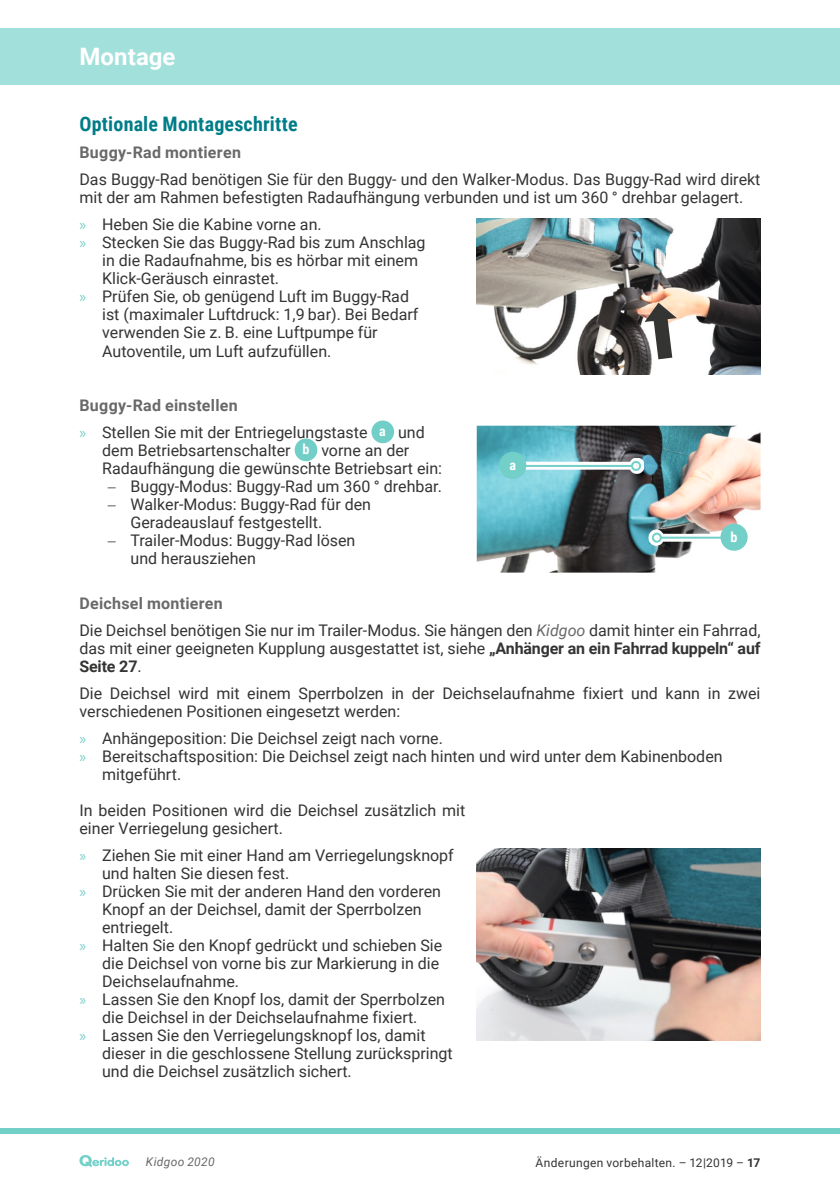
<style>
.page{position:relative;width:840px;height:1191px;background:#fff}
.page>*{position:absolute;margin:0;border:0;box-sizing:border-box;transform-origin:0 0}
.t1{font:700 24px "Roboto";color:#fff}
.t2{font:700 20px "Roboto Condensed";letter-spacing:.01em;color:#007d88}
.t3{font:16px/18px "Roboto";color:#343433}
.t4{font:700 16px "Roboto";letter-spacing:.015em;color:#696969}
.t5{font:700 14px "Roboto Condensed";color:#fff}
.t6{font:12px "Roboto";letter-spacing:.025em;color:#343433}
.t7{font:italic 12px "Roboto";letter-spacing:.025em;color:#696969}
.s1{font-family:"Myriad Pro";color:#73d0c9}
.s2{font-weight:700;color:#696969}
.s3{font-family:"Roboto Condensed";font-weight:700;font-size:14px;color:#fff}
.s4{font-family:"Swiss 721 BT"}
.s5{font-style:italic;color:#696969}
.s6{font-weight:700}
</style>
<div class="page">
<div style="left:0;top:28px;width:839px;height:57px;background:#a2e0db"></div>
<div style="left:0;top:1128px;width:839px;height:6px;background:#73d0c9"></div>
<svg style="left:79px;top:1155px;width:50px;height:11px"></svg>
<img style="left:476px;top:219px;width:284px;height:155px">
<svg style="left:644px;top:298px;width:36px;height:76px"></svg>
<img style="left:476px;top:426px;width:284px;height:146px">
<img style="left:523px;top:458px;width:120px;height:16px">
<hr style="left:512px;top:465px;width:119px;height:2px;background:#73d0c9">
<div style="left:630px;top:461px;width:10px;height:10px;border:2px solid #73d0c9;border-radius:50%"></div>
<div style="left:499px;top:452px;width:27px;height:27px;background:#73d0c9;border-radius:50%"></div>
<img style="left:648px;top:530px;width:74px;height:15px">
<hr style="left:660px;top:536px;width:72px;height:2px;background:#73d0c9">
<div style="left:651px;top:532px;width:10px;height:10px;border:2px solid #73d0c9;border-radius:50%"></div>
<div style="left:720px;top:523px;width:27px;height:28px;background:#73d0c9;border-radius:50%"></div>
<img style="left:476px;top:849px;width:284px;height:191px">
<div style="left:371px;top:420px;width:23px;height:23px;background:#71cfc8;border-radius:50%"></div>
<div style="left:294px;top:438px;width:23px;height:23px;background:#71cfc8;border-radius:50%"></div>
<h1 class="t1" style="left:79px;top:40px;width:97px">Montage</h1>
<p class="t2" style="left:79px;top:110px;width:219px">Optionale Montageschritte</p>
<p class="t4" style="left:79px;top:141px;width:163px">Buggy-Rad montieren</p>
<p class="t3" style="left:79px;top:170px;width:682px">Das Buggy-Rad benötigen Sie für den Buggy- und den Walker-Modus. Das Buggy-Rad wird direkt mit der am Rahmen befestigten Radaufhängung verbunden und ist um 360 ° drehbar gelagert.</p>
<p class="t3" style="left:79px;top:215px;width:243px"><span class="s1">»</span> Heben Sie die Kabine vorne an.</p>
<p class="t3" style="left:79px;top:233px;width:347px"><span class="s1">»</span> Stecken Sie das Buggy-Rad bis zum Anschlag</p>
<p class="t3" style="left:102px;top:251px;width:317px">in die Radaufnahme, bis es hörbar mit einem</p>
<p class="t3" style="left:102px;top:269px;width:178px">Klick-Geräusch einrastet.</p>
<p class="t3" style="left:79px;top:287px;width:331px"><span class="s1">»</span> Prüfen Sie, ob genügend Luft im Buggy-Rad</p>
<p class="t3" style="left:102px;top:305px;width:317px">ist (maximaler Luftdruck: 1,9 bar). Bei Bedarf</p>
<p class="t3" style="left:102px;top:323px;width:277px">verwenden Sie z. B. eine Luftpumpe für</p>
<p class="t3" style="left:102px;top:341px;width:231px">Autoventile, um Luft aufzufüllen.</p>
<p class="t3" style="left:79px;top:391px;width:346px;line-height:27px"><span class="s2">Buggy-Rad einstellen<br></span><span class="s1">»</span> Stellen Sie mit der Entriegelungstaste <span class="s3">a</span> und</p>
<p class="t3" style="left:102px;top:440px;width:341px">dem Betriebsartenschalter <span class="s3">b</span> vorne an der<br>Radauf hängung die gewünschte Betriebsart ein:</p>
<p class="t3" style="left:108px;top:476px;width:335px"><span class="s4">–</span> Buggy-Modus: Buggy-Rad um 360 ° drehbar.</p>
<p class="t3" style="left:130px;top:494px;width:242px;text-indent:-23px"><span class="s4">–</span> Walker-Modus: Buggy-Rad für den<br>Geradeauslauf festgestellt.</p>
<p class="t3" style="left:130px;top:530px;width:226px;text-indent:-23px"><span class="s4">–</span> Trailer-Modus: Buggy-Rad lösen und herausziehen</p>
<p class="t3" style="left:79px;top:589px;width:682px;line-height:27px"><span class="s2">Deichsel montieren<br></span>Die Deichsel benötigen Sie nur im Trailer-Modus. Sie hängen den <span class="s5">Kidgoo</span> damit hinter ein Fahrrad,</p>
<p class="t3" style="left:79px;top:638px;width:682px">das mit einer geeigneten Kupplung ausgestattet ist, siehe <span class="s6">„Anhänger an ein Fahrrad kuppeln“ auf<br>Seite 27</span>.</p>
<p class="t3" style="left:79px;top:683px;width:682px">Die Deichsel wird mit einem Sperrbolzen in der Deichselaufnahme fixiert und kann in zwei verschiedenen Positionen eingesetzt werden:</p>
<p class="t3" style="left:79px;top:728px;width:365px"><span class="s1">»</span> Anhängeposition: Die Deichsel zeigt nach vorne.</p>
<p class="t3" style="left:79px;top:746px;width:644px"><span class="s1">»</span> Bereitschaftsposition: Die Deichsel zeigt nach hinten und wird unter dem Kabinenboden</p>
<p class="t3" style="left:102px;top:764px;width:81px">mitgeführt.</p>
<p class="t3" style="left:79px;top:800px;width:387px">In beiden Positionen wird die Deichsel zusätzlich mit einer Verriegelung gesichert.</p>
<p class="t3" style="left:79px;top:845px;width:375px"><span class="s1">»</span> Ziehen Sie mit einer Hand am Verriegelungsknopf</p>
<p class="t3" style="left:102px;top:863px;width:189px">und halten Sie diesen fest.</p>
<p class="t3" style="left:79px;top:881px;width:363px"><span class="s1">»</span> Drücken Sie mit der anderen Hand den vorderen</p>
<p class="t3" style="left:102px;top:899px;width:321px">Knopf an der Deichsel, damit der Sperrbolzen</p>
<p class="t3" style="left:102px;top:917px;width:73px">entriegelt.</p>
<p class="t3" style="left:79px;top:935px;width:364px"><span class="s1">»</span> Halten Sie den Knopf gedrückt und schieben Sie</p>
<p class="t3" style="left:102px;top:953px;width:338px">die Deichsel von vorne bis zur Markierung in die</p>
<p class="t3" style="left:102px;top:971px;width:138px">Deichselaufnahme.</p>
<p class="t3" style="left:79px;top:989px;width:367px"><span class="s1">»</span> Lassen Sie den Knopf los, damit der Sperrbolzen</p>
<p class="t3" style="left:102px;top:1007px;width:317px">die Deichsel in der Deichselaufnahme fixiert.</p>
<p class="t3" style="left:79px;top:1025px;width:347px"><span class="s1">»</span> Lassen Sie den Verriegelungsknopf los, damit</p>
<p class="t3" style="left:102px;top:1043px;width:352px">dieser in die geschlossene Stellung zurückspringt</p>
<p class="t3" style="left:102px;top:1061px;width:251px">und die Deichsel zusätzlich sichert.</p>
<p class="t5" style="left:509px;top:455px;width:8px">a</p>
<p class="t5" style="left:730px;top:527px;width:8px">b</p>
<p class="t7" style="left:146px;top:1153px;width:70px">Kidgoo 2020</p>
<p class="t6" style="left:535px;top:1154px;width:226px">Änderungen vorbehalten. – 12|2019 – <span class="s6">17</span></p>
</div>
